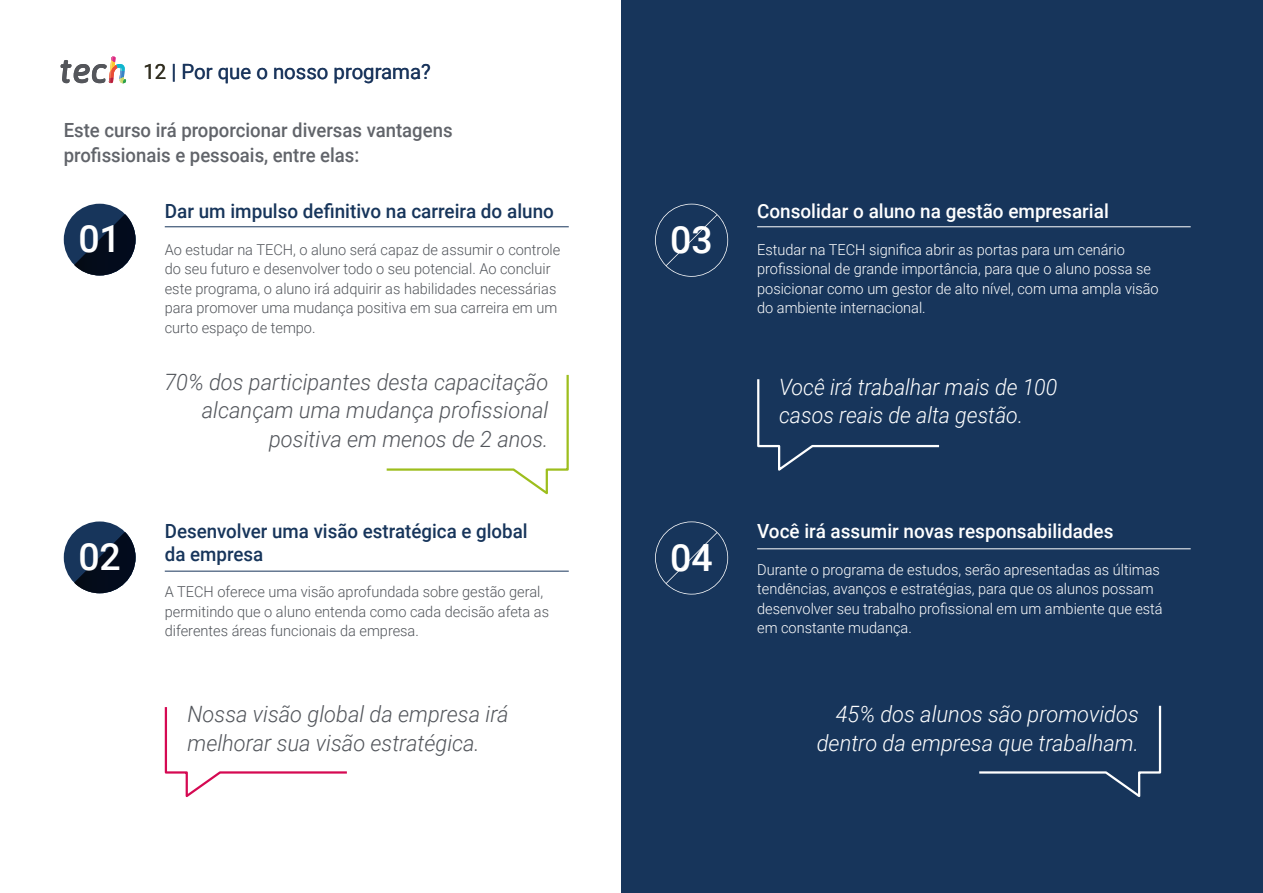
<style>
.page{position:relative;width:1263px;height:893px;background:#fff}
.page>*{position:absolute;margin:0;border:0;box-sizing:border-box;transform-origin:0 0}
.t1{font:500 37.5px "Roboto";color:#fff}
.t2{font:italic 300 22.5px/28.5px "Roboto";color:#52555b;text-align:right}
.t3{font:italic 300 22.5px/28.5px "Roboto";color:#fff;text-align:right}
.t4{font:italic 300 22.5px/28.5px "Roboto";color:#fff;scale:.95 1}
.t5{font:21px "Roboto";color:#1a355c}
.t6{font:500 19.5px/25.5px "Roboto";color:#61646a;scale:.95 1}
.t7{font:500 19.5px "Roboto";color:#fff}
.t8{font:500 19.5px/22.5px "Roboto";color:#17355b;scale:.96 1}
.t9{font:500 19.5px "Roboto";color:#17355b}
.t10{font:300 15px/19.5px "Roboto";color:#52555b}
.t11{font:300 15px/19.5px "Roboto";color:#fff}
.s1{color:#312e20}
</style>
<div class="page">
<div style="left:621px;top:0;width:642px;height:893px;background:#17355b"></div>
<hr style="left:165px;top:226px;width:404px;height:1px;background:#17355b">
<hr style="left:757px;top:226px;width:434px;height:1px;background:#fff">
<svg style="left:386px;top:374px;width:183px;height:121px"></svg>
<svg style="left:757px;top:379px;width:183px;height:92px"></svg>
<hr style="left:165px;top:571px;width:404px;height:1px;background:#17355b">
<hr style="left:757px;top:548px;width:434px;height:1px;background:#fff">
<svg style="left:979px;top:705px;width:183px;height:92px"></svg>
<svg style="left:164px;top:707px;width:183px;height:90px"></svg>
<svg style="left:655px;top:204px;width:73px;height:73px"></svg>
<svg style="left:655px;top:521px;width:73px;height:73px"></svg>
<div style="left:64px;top:204px;width:72px;height:71px;background:#17355b;border-radius:50%"></div>
<svg style="left:74px;top:214px;width:62px;height:61px"></svg>
<div style="left:64px;top:521px;width:72px;height:72px;background:#17355b;border-radius:50%"></div>
<svg style="left:74px;top:532px;width:62px;height:61px"></svg>
<svg style="left:61px;top:57px;width:65px;height:27px"></svg>
<h3 class="t5" style="left:144px;top:57px;width:289px"><span class="s1">12</span> | Por que o nosso programa?</h3>
<h3 class="t5" style="left:206px;top:57px;width:8px">r</h3>
<h3 class="t6" style="left:64px;top:116px;width:411px">Este curso irá proporcionar diversas vantagens profissionais e pessoais, entre elas:</h3>
<h3 class="t9" style="left:165px;top:198px;width:391px">Dar um impulso definitivo na carreira do aluno</h3>
<p class="t10" style="left:165px;top:239px;width:397px">Ao estudar na TECH, o aluno será capaz de assumir o controle do seu futuro e desenvolver todo o seu potencial. Ao concluir este programa, o aluno irá adquirir as habilidades necessárias para promover uma mudança positiva em sua carreira em um curto espaço de tempo.</p>
<h2 class="t2" style="left:164px;top:367px;width:386px">70% dos participantes desta capacitação alcançam uma mudança profissional positiva em menos de 2 anos.</h2>
<h1 class="t1" style="left:78px;top:213px;width:44px">01</h1>
<h1 class="t1" style="left:78px;top:530px;width:44px">02</h1>
<h3 class="t8" style="left:165px;top:519px;width:379px">Desenvolver uma visão estratégica e global da empresa</h3>
<p class="t10" style="left:165px;top:582px;width:386px">A TECH oferece uma visão aprofundada sobre gestão geral, permitindo que o aluno entenda como cada decisão afeta as diferentes áreas funcionais da empresa.</p>
<h1 class="t1" style="left:670px;top:213px;width:44px">03</h1>
<h1 class="t1" style="left:670px;top:531px;width:44px">04</h1>
<h3 class="t7" style="left:757px;top:198px;width:353px">Consolidar o aluno na gestão empresarial</h3>
<p class="t11" style="left:757px;top:239px;width:403px">Estudar na TECH significa abrir as portas para um cenário profissional de grande importância, para que o aluno possa se posicionar como um gestor de alto nível, com uma ampla visão do ambiente internacional.</p>
<h2 class="t4" style="left:779px;top:372px;width:294px">Você irá trabalhar mais de 100 casos reais de alta gestão.</h2>
<h3 class="t7" style="left:757px;top:518px;width:358px">Você irá assumir novas responsabilidades</h3>
<p class="t11" style="left:757px;top:559px;width:407px">Durante o programa de estudos, serão apresentadas as últimas tendências, avanços e estratégias, para que os alunos possam desenvolver seu trabalho profissional em um ambiente que está em constante mudança.</p>
<h2 class="t2" style="left:187px;top:699px;width:323px;text-align:left">Nossa visão global da empresa irá melhorar sua visão estratégica.</h2>
<h2 class="t3" style="left:817px;top:699px;width:324px">45% dos alunos são promovidos dentro da empresa que trabalham.</h2>
</div>
